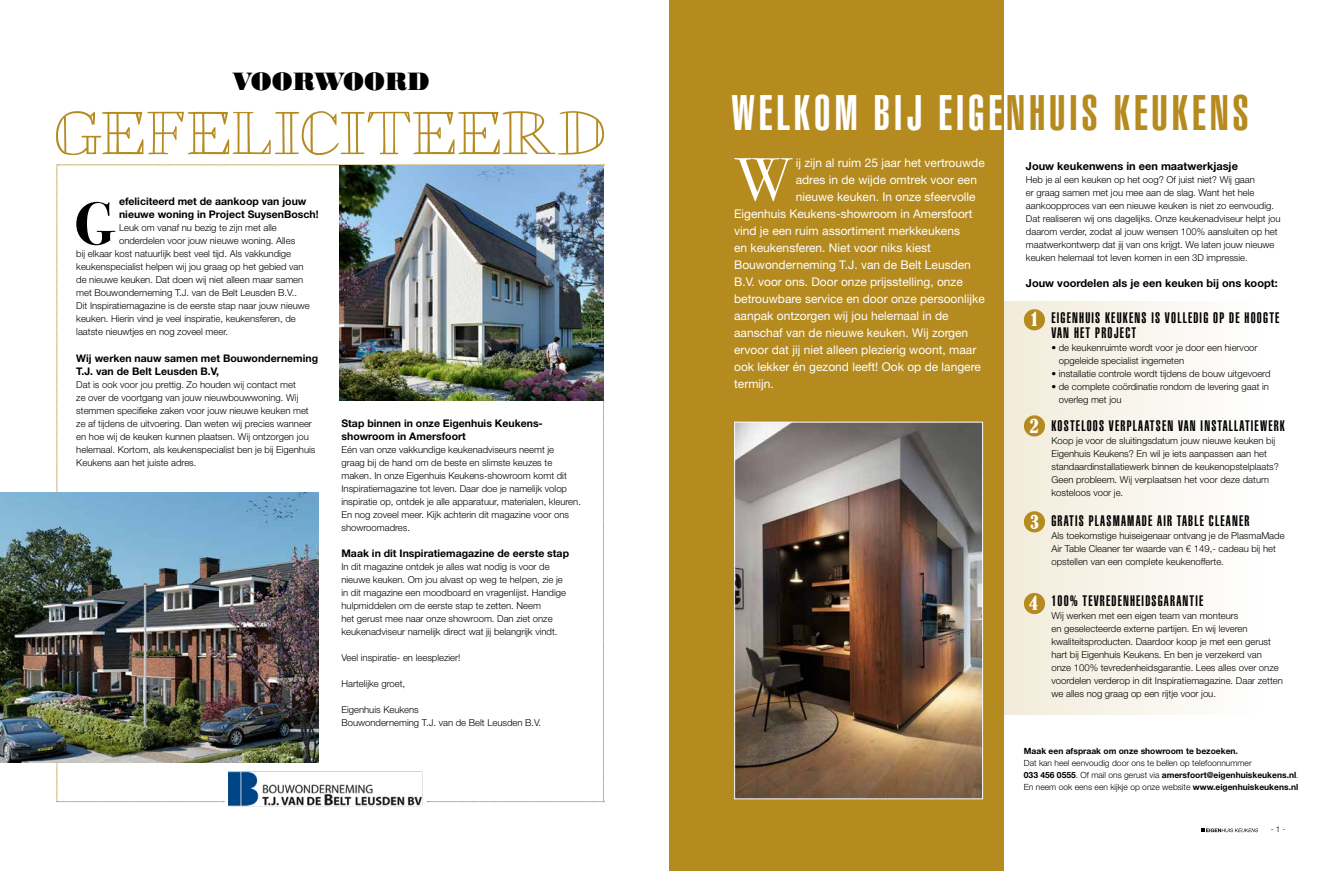
<style>
.page{position:relative;width:1338px;height:871px;background:#fff}
.page>*{position:absolute;margin:0;border:0;box-sizing:border-box;transform-origin:0 0}
.t1{font:60.9px "Bodoni Svty Two ITCTT";color:#fff}
.t2{font:700 60.5px "Bodoni Svty Two ITCTT";color:#000}
.t3{font:49px "Helvetica LT Std Ultra Comp";letter-spacing:.08em;color:#fff}
.t4{font:700 expanded 26px "Bodoni URW";letter-spacing:-.01em;color:#000}
.t5{font:condensed 18px "Bernard";color:#fff}
.t6{font:15px/15px "Helvetica LT Std Ultra Comp";letter-spacing:.08em;color:#000}
.t7{font:12px "Helvetica Neue LT Std";color:#fff}
.t8{font:700 11px "Helvetica Neue LT Std";color:#000}
.t9{font:700 10.5px/13px "Helvetica Neue LT Std";color:#000}
.t10{font:300 9.5px/13px "Helvetica Neue LT Std";color:#000}
.t11{font:300 8.5px/12px "Helvetica Neue LT Std";color:#000}
.t12{font:700 8.5px "Helvetica Neue LT Std";color:#000}
.t13{font:300 8px "Helvetica Neue LT Std";color:#000}
.s1{color:#b58b20}
.s2{font-weight:700}
</style>
<div class="page">
<div style="left:1002px;top:301px;width:260px;height:413px;background:linear-gradient(to right,#f2ebd9,#fff)"></div>
<svg style="left:56px;top:111px;width:549px;height:44px"></svg>
<svg style="left:57px;top:165px;width:548px;height:637px"></svg>
<img style="left:340px;top:165px;width:264px;height:235px">
<img style="left:0;top:492px;width:319px;height:270px">
<img style="left:229px;top:764px;width:204px;height:43px">
<div style="left:669px;top:0;width:334px;height:870px;background:#b58b20"></div>
<img style="left:736px;top:423px;width:245px;height:374px">
<div style="left:734px;top:421px;width:249px;height:378px;border:1px solid #fff"></div>
<div style="left:1024px;top:309px;width:21px;height:21px;background:#b58b20;border-radius:50%"></div>
<div style="left:1024px;top:415px;width:21px;height:21px;background:#b58b20;border-radius:50%"></div>
<div style="left:1024px;top:511px;width:21px;height:21px;background:#b58b20;border-radius:50%"></div>
<div style="left:1024px;top:592px;width:21px;height:22px;background:#b58b20;border-radius:50%"></div>
<svg style="left:1198px;top:825px;width:63px;height:9px"></svg>
<svg style="left:1201px;top:828px;width:57px;height:3px"></svg>
<h3 class="t4" style="left:232px;top:66px;width:199px">VOORWOORD</h3>
<h2 class="t2" style="left:74px;top:174px;width:42px">G</h2>
<p class="t9" style="left:119px;top:195px;width:201px">efeliciteerd met de aankoop van jouw nieuwe woning in Project SuysenBosch!</p>
<p class="t10" style="left:119px;top:221px;width:159px">Leuk om vanaf nu bezig te zijn met alle</p>
<p class="t10" style="left:119px;top:234px;width:178px">onderdelen voor jouw nieuwe woning. Alles</p>
<p class="t10" style="left:76px;top:247px;width:216px">bij elkaar kost natuurlijk best veel tijd. Als vakkundige</p>
<p class="t10" style="left:76px;top:260px;width:229px">keukenspecialist helpen wij jou graag op het gebied van</p>
<p class="t10" style="left:76px;top:273px;width:229px">de nieuwe keuken. Dat doen wij niet alleen maar samen</p>
<p class="t10" style="left:76px;top:286px;width:222px">met Bouwonderneming T.J. van de Belt Leusden B.V..</p>
<p class="t10" style="left:76px;top:299px;width:235px">Dit Inspiratiemagazine is de eerste stap naar jouw nieuwe</p>
<p class="t10" style="left:76px;top:312px;width:221px">keuken. Hierin vind je veel inspiratie, keukensferen, de</p>
<p class="t10" style="left:76px;top:325px;width:153px">laatste nieuwtjes en nog zoveel meer.</p>
<p class="t9" style="left:76px;top:351px;width:243px">Wij werken nauw samen met Bouwonderneming<br>T.J. van de Belt Leusden B.V,</p>
<p class="t10" style="left:76px;top:377px;width:241px">Dat is ook voor jou prettig. Zo houden wij contact met<br>ze over de voortgang van jouw nieuwbouwwoning. Wij stemmen specifieke zaken voor jouw nieuwe keuken met ze af tijdens de uitvoering. Dan weten wij precies wanneer en hoe wij de keuken kunnen plaatsen. Wij ontzorgen jou helemaal. Kortom, als keukenspecialist ben je bij Eigenhuis Keukens aan het juiste adres.</p>
<p class="t9" style="left:341px;top:416px;width:203px">Stap binnen in onze Eigenhuis Keukens&shy;showroom in Amersfoort</p>
<p class="t10" style="left:341px;top:442px;width:241px">Eén van onze vakkundige keukenadviseurs neemt je<br>graag bij de hand om de beste en slimste keuzes te maken. In onze Eigenhuis Keukens-showroom komt dit Inspiratiemagazine tot leven. Daar doe je namelijk volop inspiratie op, ontdek je alle apparatuur, materialen, kleuren.<br>En nog zoveel meer. Kijk achterin dit magazine voor ons showroomadres.</p>
<p class="t9" style="left:341px;top:546px;width:229px">Maak in dit Inspiratiemagazine de eerste stap</p>
<p class="t10" style="left:341px;top:559px;width:226px">In dit magazine ontdek je alles wat nodig is voor de nieuwe keuken. Om jou alvast op weg te helpen, zie je in dit magazine een moodboard en vragenlijst. Handige hulpmiddelen om de eerste stap te zetten. Neem<br>het gerust mee naar onze showroom. Dan ziet onze keukenadviseur namelijk direct wat jij belangrijk vindt.</p>
<p class="t10" style="left:341px;top:650px;width:120px">Veel inspiratie- en leesplezier!</p>
<p class="t10" style="left:341px;top:676px;width:65px">Hartelijke groet,</p>
<p class="t10" style="left:341px;top:702px;width:201px">Eigenhuis Keukens<br>Bouwonderneming T.J. van de Belt Leusden B.V.</p>
<h3 class="t3" style="left:731px;top:85px;width:519px">WELKOM BIJ EIGE<span class="s1">NHUIS KEUKENS</span></h3>
<h1 class="t1" style="left:736px;top:130px;width:57px">W</h1>
<p class="t7" style="left:796px;top:155px;width:191px">ij zijn al ruim 25 jaar het vertrouwde</p>
<p class="t7" style="left:796px;top:172px;width:183px">adres in de wijde omtrek voor een</p>
<p class="t7" style="left:796px;top:189px;width:182px">nieuwe keuken. In onze sfeervolle</p>
<p class="t7" style="left:734px;top:206px;width:240px">Eigenhuis Keukens-showroom in Amersfoort</p>
<p class="t7" style="left:734px;top:223px;width:227px">vind je een ruim assortiment merkkeukens</p>
<p class="t7" style="left:734px;top:240px;width:198px">en keukensferen. Niet voor niks kiest</p>
<p class="t7" style="left:734px;top:257px;width:238px">Bouwonderneming T.J. van de Belt Leusden</p>
<p class="t7" style="left:734px;top:274px;width:230px">B.V. voor ons. Door onze prijsstelling, onze</p>
<p class="t7" style="left:734px;top:291px;width:252px">betrouwbare service en door onze persoonlijke</p>
<p class="t7" style="left:734px;top:308px;width:216px">aanpak ontzorgen wij jou helemaal in de</p>
<p class="t7" style="left:734px;top:325px;width:236px">aanschaf van de nieuwe keuken. Wij zorgen</p>
<p class="t7" style="left:734px;top:342px;width:244px">ervoor dat jij niet alleen plezierig woont, maar</p>
<p class="t7" style="left:734px;top:359px;width:248px">ook lekker én gezond leeft! Ook op de langere</p>
<p class="t7" style="left:734px;top:376px;width:41px">termijn.</p>
<p class="t8" style="left:1026px;top:159px;width:214px">Jouw keukenwens in een maatwerkjasje</p>
<p class="t10" style="left:1026px;top:173px;width:256px">Heb je al een keuken op het oog? Of juist niet? Wij gaan<br>er graag samen met jou mee aan de slag. Want het hele aankoopproces van een nieuwe keuken is niet zo eenvoudig.<br>Dat realiseren wij ons dagelijks. Onze keukenadviseur helpt jou daarom verder, zodat al jouw wensen 100% aansluiten op het maatwerkontwerp dat jij van ons krijgt. We laten jouw nieuwe keuken helemaal tot leven komen in een 3D impressie.</p>
<p class="t8" style="left:1026px;top:276px;width:253px">Jouw voordelen als je een keuken bij ons koopt:</p>
<h3 class="t6" style="left:1051px;top:310px;width:229px">EIGENHUIS KEUKENS IS VOLLEDIG OP DE HOOGTE<br>VAN HET PROJECT</h3>
<p class="t10" style="left:1059px;top:341px;width:200px;text-indent:-7px">• de keukenruimte wordt voor je door een hiervoor opgeleide specialist ingemeten</p>
<p class="t10" style="left:1051px;top:367px;width:221px">• installatie controle wordt tijdens de bouw uitgevoerd</p>
<p class="t10" style="left:1059px;top:380px;width:212px;text-indent:-7px">• de complete coördinatie rondom de levering gaat in overleg met jou</p>
<h3 class="t6" style="left:1051px;top:418px;width:235px">KOSTELOOS VERPLAATSEN VAN INSTALLATIEWERK</h3>
<p class="t10" style="left:1051px;top:434px;width:229px">Koop je voor de sluitingsdatum jouw nieuwe keuken bij Eigenhuis Keukens? En wil je iets aanpassen aan het standaardinstallatiewerk binnen de keukenopstelplaats?<br>Geen probleem. Wij verplaatsen het voor deze datum kosteloos voor je.</p>
<h3 class="t6" style="left:1051px;top:513px;width:199px">GRATIS PLASMAMADE AIR TABLE CLEANER</h3>
<p class="t10" style="left:1051px;top:529px;width:235px">Als toekomstige huiseigenaar ontvang je de PlasmaMade<br>Air Table Cleaner ter waarde van € 149,- cadeau bij het opstellen van een complete keukenofferte.</p>
<h3 class="t6" style="left:1051px;top:593px;width:153px">100% TEVREDENHEIDSGARANTIE</h3>
<p class="t10" style="left:1051px;top:609px;width:233px">Wij werken met een eigen team van monteurs<br>en geselecteerde externe partijen. En wij leveren kwaliteitsproducten. Daardoor koop je met een gerust hart bij Eigenhuis Keukens. En ben je verzekerd van onze 100% tevredenheidsgarantie. Lees alles over onze voordelen verderop in dit Inspiratiemagazine. Daar zetten we alles nog graag op een rijtje voor jou.</p>
<h3 class="t5" style="left:1031px;top:308px;width:8px">1</h3>
<h3 class="t5" style="left:1030px;top:415px;width:10px">2</h3>
<h3 class="t5" style="left:1030px;top:511px;width:10px">3</h3>
<h3 class="t5" style="left:1029px;top:592px;width:10px">4</h3>
<p class="t12" style="left:1024px;top:745px;width:216px">Maak een afspraak om onze showroom te bezoeken.</p>
<p class="t11" style="left:1024px;top:756px;width:276px">Dat kan heel eenvoudig door ons te bellen op telefoonnummer<br><span class="s2">033 456 0555</span>. Of mail ons gerust via <span class="s2">amersfoort@eigenhuiskeukens.nl</span>.<br>En neem ook eens een kijkje op onze website <span class="s2">www.eigenhuiskeukens.nl</span></p>
<p class="t13" style="left:1271px;top:824px;width:16px">- 1 -</p>
</div>
